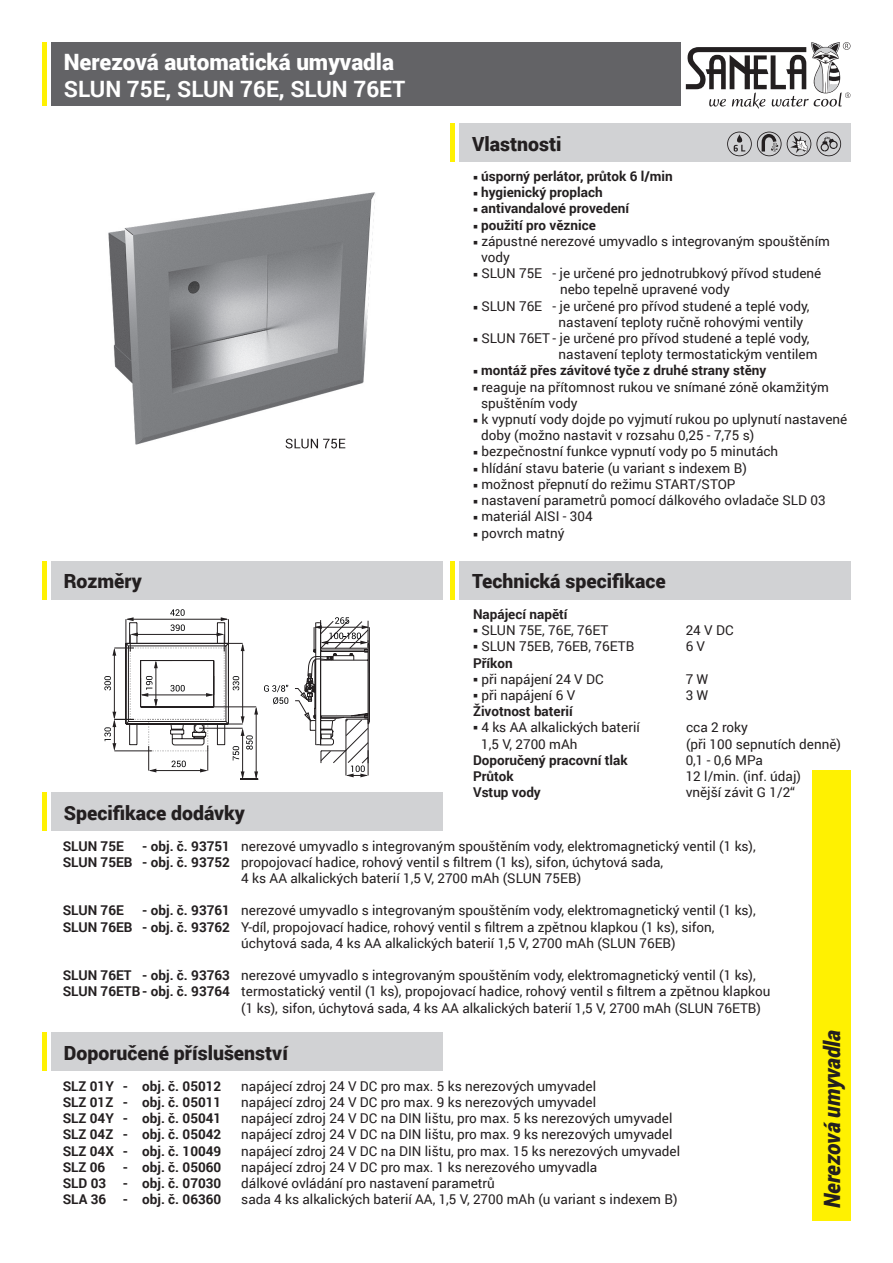
<style>
.page{position:relative;width:893px;height:1263px;background:#fff}
.page>*{position:absolute;margin:0;border:0;box-sizing:border-box;transform-origin:0 0}
.t1{font:900 22.5px "Roboto";color:#fff}
.t2{font:700 22.5px "Roboto";color:#fff}
.t3{font:italic 900 22.5px "Roboto";letter-spacing:-.005em;color:#231f20;scale:.95 1}
.t4{font:900 19.5px "Roboto";color:#231f20}
.t5{font:13.5px/16.2px "Roboto";color:#231f20}
.t6{font:700 13.5px "Roboto";color:#231f20}
.s1{font-weight:700}
</style>
<div class="page">
<div style="left:51px;top:43px;width:629px;height:63px;background:#636366"></div>
<div style="left:459px;top:123px;width:391px;height:39px;background:#d1d2d4"></div>
<div style="left:812px;top:770px;width:38px;height:450px;background:#fff101"></div>
<hr style="left:43px;top:43px;width:4px;height:63px;background:#fff101">
<hr style="left:451px;top:123px;width:4px;height:39px;background:#fff101">
<div style="left:51px;top:561px;width:391px;height:39px;background:#d1d2d4"></div>
<hr style="left:43px;top:561px;width:4px;height:39px;background:#fff101">
<div style="left:459px;top:561px;width:391px;height:39px;background:#d1d2d4"></div>
<hr style="left:451px;top:561px;width:4px;height:39px;background:#fff101">
<div style="left:51px;top:792px;width:391px;height:38px;background:#d1d2d4"></div>
<hr style="left:43px;top:792px;width:4px;height:38px;background:#fff101">
<div style="left:51px;top:1032px;width:391px;height:38px;background:#d1d2d4"></div>
<hr style="left:43px;top:1032px;width:4px;height:38px;background:#fff101">
<svg style="left:104px;top:609px;width:266px;height:171px"></svg>
<img style="left:108px;top:192px;width:268px;height:257px">
<img style="left:286px;top:439px;width:59px;height:9px">
<svg style="left:686px;top:42px;width:164px;height:67px"></svg>
<svg style="left:727px;top:132px;width:114px;height:24px"></svg>
<h1 class="t1" style="left:64px;top:46px;width:332px">Nerezová automatická umyvadla</h1>
<h1 class="t2" style="left:64px;top:73px;width:343px">SLUN 75E, SLUN 76E, SLUN 76ET</h1>
<h2 class="t4" style="left:472px;top:130px;width:91px">Vlastnosti</h2>
<p class="t6" style="left:473px;top:167px;width:201px">○ úsporný perlátor, průtok 6 l/min</p>
<p class="t6" style="left:473px;top:183px;width:131px">○ hygienický proplach</p>
<p class="t6" style="left:473px;top:199px;width:158px">○ antivandalové provedení</p>
<p class="t6" style="left:473px;top:215px;width:124px">○ použití pro věznice</p>
<p class="t5" style="left:481px;top:232px;width:350px;text-indent:-8px">○ zápustné nerezové umyvadlo s integrovaným spouštěním vody</p>
<p class="t5" style="left:473px;top:265px;width:350px;text-align:center">○ SLUN 75E - je určené pro jednotrubkový přívod studené nebo tepelně upravené vody</p>
<p class="t5" style="left:559px;top:297px;width:252px;text-indent:-86px">○ SLUN 76E - je určené pro přívod studené a teplé vody, nastavení teploty ručně rohovými ventily</p>
<p class="t5" style="left:559px;top:330px;width:260px;text-indent:-86px">○ SLUN 76ET - je určené pro přívod studené a teplé vody, nastavení teploty termostatickým ventilem</p>
<p class="t6" style="left:473px;top:361px;width:295px">○ montáž přes závitové tyče z druhé strany stěny</p>
<p class="t5" style="left:481px;top:378px;width:349px;text-indent:-8px">○ reaguje na přítomnost rukou ve snímané zóně okamžitým spuštěním vody</p>
<p class="t5" style="left:481px;top:411px;width:368px;text-indent:-8px">○ k vypnutí vody dojde po vyjmutí rukou po uplynutí nastavené doby (možno nastavit v rozsahu 0,25 - 7,75 s)</p>
<p class="t5" style="left:473px;top:443px;width:307px">○ bezpečnostní funkce vypnutí vody po 5 minutách</p>
<p class="t5" style="left:473px;top:459px;width:275px">○ hlídání stavu baterie (u variant s indexem B)</p>
<p class="t5" style="left:473px;top:475px;width:264px">○ možnost přepnutí do režimu START/STOP</p>
<p class="t5" style="left:473px;top:492px;width:354px">○ nastavení parametrů pomocí dálkového ovladače SLD 03</p>
<p class="t5" style="left:473px;top:508px;width:121px">○ materiál AISI - 304</p>
<p class="t5" style="left:473px;top:524px;width:93px">○ povrch matný</p>
<h2 class="t4" style="left:64px;top:567px;width:80px">Rozměry</h2>
<h2 class="t4" style="left:472px;top:567px;width:195px">Technická specifikace</h2>
<p class="t6" style="left:473px;top:605px;width:96px">Napájecí napětí</p>
<p class="t5" style="left:473px;top:622px;width:137px">○ SLUN 75E, 76E, 76ET</p>
<p class="t5" style="left:686px;top:622px;width:49px">24 V DC</p>
<p class="t5" style="left:473px;top:638px;width:163px">○ SLUN 75EB, 76EB, 76ETB</p>
<p class="t5" style="left:686px;top:638px;width:21px">6 V</p>
<p class="t6" style="left:473px;top:653px;width:41px">Příkon</p>
<p class="t5" style="left:473px;top:670px;width:132px">○ při napájení 24 V DC</p>
<p class="t5" style="left:686px;top:670px;width:24px">7 W</p>
<p class="t5" style="left:473px;top:687px;width:104px">○ při napájení 6 V</p>
<p class="t5" style="left:686px;top:687px;width:24px">3 W</p>
<p class="t6" style="left:473px;top:702px;width:101px">Životnost baterií</p>
<p class="t5" style="left:473px;top:719px;width:168px">○ 4 ks AA alkalických baterií</p>
<p class="t5" style="left:686px;top:719px;width:63px">cca 2 roky</p>
<p class="t5" style="left:481px;top:735px;width:98px">1,5 V, 2700 mAh</p>
<p class="t5" style="left:686px;top:735px;width:156px">(při 100 sepnutích denně)</p>
<p class="t6" style="left:473px;top:750px;width:156px">Doporučený pracovní tlak</p>
<p class="t5" style="left:686px;top:751px;width:79px">0,1 - 0,6 MPa</p>
<p class="t6" style="left:473px;top:767px;width:42px">Průtok</p>
<p class="t5" style="left:686px;top:768px;width:117px">12 l/min. (inf. údaj)</p>
<p class="t6" style="left:473px;top:783px;width:69px">Vstup vody</p>
<p class="t5" style="left:686px;top:784px;width:111px">vnější závit G 1/2“</p>
<h2 class="t4" style="left:64px;top:799px;width:183px">Specifikace dodávky</h2>
<p class="t6" style="left:63px;top:836px;width:63px">SLUN 75E</p>
<p class="t5" style="left:142px;top:837px;width:615px"><span class="s1">- obj. č. 93751</span> nerezové umyvadlo s integrovaným spouštěním vody, elektromagnetický ventil (1 ks),</p>
<p class="t5" style="left:63px;top:853px;width:602px"><span class="s1">SLUN 75EB - obj. č. 93752</span> propojovací hadice, rohový ventil s filtrem (1 ks), sifon, úchytová sada,</p>
<p class="t5" style="left:241px;top:870px;width:341px">4 ks AA alkalických baterií 1,5 V, 2700 mAh (SLUN 75EB)</p>
<p class="t6" style="left:63px;top:901px;width:63px">SLUN 76E</p>
<p class="t5" style="left:142px;top:902px;width:615px"><span class="s1">- obj. č. 93761</span> nerezové umyvadlo s integrovaným spouštěním vody, elektromagnetický ventil (1 ks),</p>
<p class="t5" style="left:63px;top:918px;width:653px"><span class="s1">SLUN 76EB - obj. č. 93762</span> Y-díl, propojovací hadice, rohový ventil s filtrem a zpětnou klapkou (1 ks), sifon,</p>
<p class="t5" style="left:241px;top:934px;width:436px">úchytová sada, 4 ks AA alkalických baterií 1,5 V, 2700 mAh (SLUN 76EB)</p>
<p class="t5" style="left:63px;top:967px;width:695px"><span class="s1">SLUN 76ET - obj. č. 93763</span> nerezové umyvadlo s integrovaným spouštěním vody, elektromagnetický ventil (1 ks),</p>
<p class="t5" style="left:63px;top:983px;width:709px"><span class="s1">SLUN 76ETB - obj. č. 93764</span> termostatický ventil (1 ks), propojovací hadice, rohový ventil s filtrem a zpětnou klapkou</p>
<p class="t5" style="left:241px;top:999px;width:521px">(1 ks), sifon, úchytová sada, 4 ks AA alkalických baterií 1,5 V, 2700 mAh (SLUN 76ETB)</p>
<h2 class="t4" style="left:64px;top:1039px;width:226px">Doporučené příslušenství</h2>
<p class="t6" style="left:63px;top:1076px;width:160px">SLZ 01Y - obj. č. 05012</p>
<p class="t5" style="left:241px;top:1077px;width:356px">napájecí zdroj 24 V DC pro max. 5 ks nerezových umyvadel</p>
<p class="t6" style="left:63px;top:1093px;width:160px">SLZ 01Z - obj. č. 05011</p>
<p class="t5" style="left:241px;top:1094px;width:356px">napájecí zdroj 24 V DC pro max. 9 ks nerezových umyvadel</p>
<p class="t6" style="left:63px;top:1109px;width:160px">SLZ 04Y - obj. č. 05041</p>
<p class="t5" style="left:241px;top:1110px;width:433px">napájecí zdroj 24 V DC na DIN lištu, pro max. 5 ks nerezových umyvadel</p>
<p class="t6" style="left:63px;top:1125px;width:160px">SLZ 04Z - obj. č. 05042</p>
<p class="t5" style="left:241px;top:1126px;width:433px">napájecí zdroj 24 V DC na DIN lištu, pro max. 9 ks nerezových umyvadel</p>
<p class="t6" style="left:63px;top:1141px;width:160px">SLZ 04X - obj. č. 10049</p>
<p class="t5" style="left:241px;top:1142px;width:440px">napájecí zdroj 24 V DC na DIN lištu, pro max. 15 ks nerezových umyvadel</p>
<p class="t6" style="left:63px;top:1157px;width:44px">SLZ 06</p>
<p class="t6" style="left:123px;top:1157px;width:100px">- obj. č. 05060</p>
<p class="t5" style="left:241px;top:1158px;width:357px">napájecí zdroj 24 V DC pro max. 1 ks nerezového umyvadla</p>
<p class="t6" style="left:63px;top:1174px;width:160px">SLD 03 - obj. č. 07030</p>
<p class="t5" style="left:241px;top:1175px;width:255px">dálkové ovládání pro nastavení parametrů</p>
<p class="t6" style="left:63px;top:1190px;width:160px">SLA 36 - obj. č. 06360</p>
<p class="t5" style="left:241px;top:1191px;width:438px">sada 4 ks alkalických baterií AA, 1,5 V, 2700 mAh (u variant s indexem B)</p>
<h1 class="t3" style="left:816px;top:1208px;width:188px;rotate:-90deg">Nerezová umyvadla</h1>
</div>
